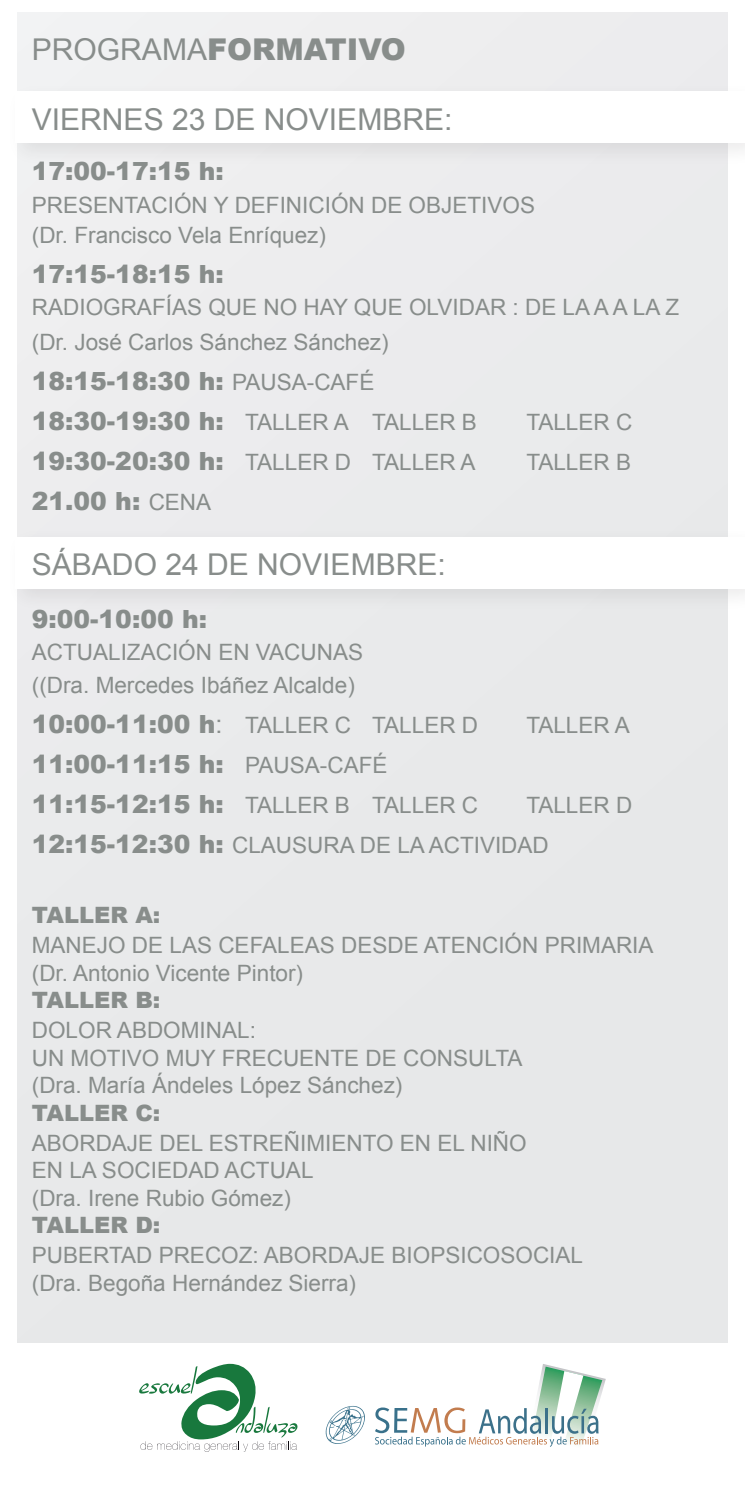
<style>
.page{position:relative;width:745px;height:1489px;background:#fff}
.page>*{position:absolute;margin:0;border:0;box-sizing:border-box;transform-origin:0 0}
.t1{font:30px "Arial";color:#888d8b}
.t2{font:900 30px "Arial";color:#888d8b}
.t3{font:900 25px "Arial";color:#888d8b}
.t4{font:22.5px/27.5px "Arial";color:#888d8b}
.t5{font:900 22.5px "Arial";color:#888d8b}
.s1{font-weight:400}
.s2{font-weight:400;font-size:22.5px}
.s3{font-weight:900;font-size:25px}
.s4{font-size:25px}
</style>
<div class="page">
<div style="left:17px;top:13px;width:710px;height:1419px;background:#e9eaeb"></div>
<div style="left:0;top:1343px;width:744px;height:112px;background:#fff"></div>
<svg style="left:139px;top:1363px;width:158px;height:88px"></svg>
<svg style="left:325px;top:1405px;width:39px;height:38px"></svg>
<svg style="left:375px;top:1364px;width:230px;height:83px"></svg>
<img style="left:17px;top:76px;width:727px;height:97px">
<div style="left:16px;top:92px;width:728px;height:51px;background:#fff"></div>
<img style="left:17px;top:521px;width:727px;height:97px">
<div style="left:16px;top:537px;width:728px;height:51px;background:#fff"></div>
<h1 class="t2" style="left:32px;top:28px;width:375px"><span class="s1">PROGRAMA</span>FORMATIVO</h1>
<h1 class="t1" style="left:32px;top:100px;width:422px">VIERNES 23 DE NOVIEMBRE:</h1>
<p class="t3" style="left:32px;top:153px;width:193px">17:00-17:15 h:</p>
<p class="t4" style="left:32px;top:190px;width:504px;line-height:30px">PRESENTACIÓN Y DEFINICIÓN DE OBJETIVOS (Dr. Francisco Vela Enríquez)</p>
<p class="t3" style="left:32px;top:255px;width:193px">17:15-18:15 h:</p>
<p class="t4" style="left:32px;top:290px;width:648px;line-height:35px">RADIOGRAFÍAS QUE NO HAY QUE OLVIDAR : DE LA A A LA Z (Dr. José Carlos Sánchez Sánchez)</p>
<p class="t3" style="left:32px;top:363px;width:344px">18:15-18:30 h: <span class="s2">PAUSA-CAFÉ</span></p>
<p class="t4" style="left:32px;top:409px;width:446px"><span class="s3">18:30-19:30 h:</span> TALLER A TALLER B</p>
<p class="t4" style="left:526px;top:409px;width:107px">TALLER C</p>
<p class="t4" style="left:32px;top:449px;width:445px"><span class="s3">19:30-20:30 h:</span> TALLER D TALLER A</p>
<p class="t4" style="left:526px;top:449px;width:106px">TALLER B</p>
<p class="t3" style="left:32px;top:483px;width:181px">21.00 h: <span class="s2">CENA</span></p>
<h1 class="t1" style="left:32px;top:545px;width:415px">SÁBADO 24 DE NOVIEMBRE:</h1>
<p class="t3" style="left:32px;top:600px;width:177px">9:00-10:00 h:</p>
<p class="t4" style="left:32px;top:636px;width:332px;line-height:32.5px">ACTUALIZACIÓN EN VACUNAS ((Dra. Mercedes Ibáñez Alcalde)</p>
<p class="t4" style="left:32px;top:711px;width:447px"><span class="s3">10:00-11:00 h</span><span class="s4">:</span> TALLER C TALLER D</p>
<p class="t4" style="left:526px;top:711px;width:105px">TALLER A</p>
<p class="t3" style="left:32px;top:745px;width:357px">11:00-11:15 h: <span class="s2">PAUSA-CAFÉ</span></p>
<p class="t4" style="left:32px;top:791px;width:447px"><span class="s3">11:15-12:15 h:</span> TALLER B TALLER C</p>
<p class="t4" style="left:32px;top:785px;width:601px;line-height:40px;text-indent:494px">TALLER D<br><span class="s3">12:15-12:30 h:</span> CLAUSURA DE LA ACTIVIDAD</p>
<p class="t5" style="left:32px;top:898px;width:130px">TALLER A:</p>
<p class="t4" style="left:32px;top:931px;width:622px">MANEJO DE LAS CEFALEAS DESDE ATENCIÓN PRIMARIA (Dr. Antonio Vicente Pintor)</p>
<p class="t5" style="left:32px;top:983px;width:130px">TALLER B:</p>
<p class="t4" style="left:32px;top:1016px;width:492px">DOLOR ABDOMINAL:<br>UN MOTIVO MUY FRECUENTE DE CONSULTA (Dra. María Ándeles López Sánchez)</p>
<p class="t5" style="left:32px;top:1096px;width:130px">TALLER C:</p>
<p class="t4" style="left:32px;top:1129px;width:496px">ABORDAJE DEL ESTREÑIMIENTO EN EL NIÑO<br>EN LA SOCIEDAD ACTUAL<br>(Dra. Irene Rubio Gómez)</p>
<p class="t5" style="left:32px;top:1208px;width:130px">TALLER D:</p>
<p class="t4" style="left:32px;top:1241px;width:552px">PUBERTAD PRECOZ: ABORDAJE BIOPSICOSOCIAL (Dra. Begoña Hernández Sierra)</p>
</div>
